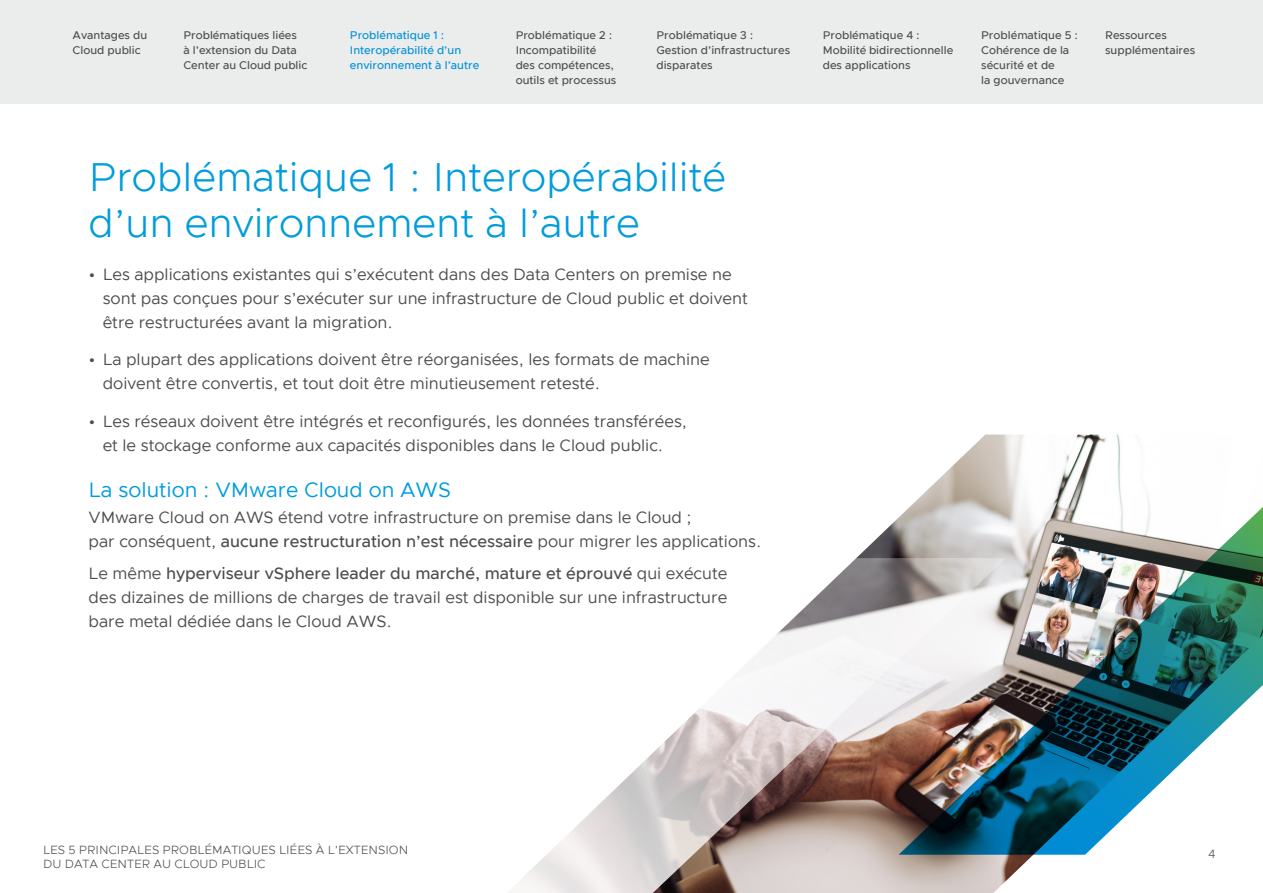
<style>
.page{position:relative;width:1263px;height:893px;background:#fff}
.page>*{position:absolute;margin:0;border:0;box-sizing:border-box;transform-origin:0 0}
.t1{font:300 40.5px/46.5px "Metropolis";color:#009cdc}
.t2{font:21px "Metropolis";color:#009cdc}
.t3{font:16.5px/24px "Metropolis";color:#4d4d4f}
.t4{font:300 12px/13.5px "Metropolis";color:#4d4d4f}
.t5{font:500 11.25px/15px "Metropolis";color:#4d4d4f}
.t6{font:500 11.25px/15px "Metropolis";color:#0091da}
.s1{font-weight:500}
</style>
<div class="page">
<img style="left:856px;top:435px;width:264px;height:446px">
<svg style="left:520px;top:558px;width:486px;height:335px"></svg>
<img style="left:899px;top:485px;width:364px;height:370px">
<div style="left:0;top:0;width:1263px;height:103px;background:#ebecec"></div>
<p class="t5" style="left:981px;top:28px;width:98px">Problématique 5 :<br>Cohérence de la sécurité et de<br>la gouvernance</p>
<p class="t5" style="left:183px;top:28px;width:125px">Problématiques liées<br>à l’extension du Data<br>Center au Cloud public</p>
<p class="t6" style="left:350px;top:28px;width:131px">Problématique 1 :<br>Interopérabilité d’un environnement à l’autre</p>
<p class="t5" style="left:1105px;top:28px;width:92px">Ressources supplémentaires</p>
<p class="t5" style="left:73px;top:28px;width:76px">Avantages du<br>Cloud public</p>
<p class="t5" style="left:516px;top:28px;width:102px">Problématique 2 :<br>Incompatibilité des compétences, outils et processus</p>
<p class="t5" style="left:656px;top:28px;width:135px">Problématique 3 :<br>Gestion d’infrastructures disparates</p>
<p class="t5" style="left:823px;top:28px;width:132px">Problématique 4 :<br>Mobilité bidirectionnelle des applications</p>
<h1 class="t1" style="left:89px;top:154px;width:639px">Problématique 1 : Interopérabilité d’un environnement à l’autre</h1>
<p class="t3" style="left:103px;top:262px;width:646px;text-indent:-14px">• Les applications existantes qui s’exécutent dans des Data Centers on premise ne sont pas conçues pour s’exécuter sur une infrastructure de Cloud public et doivent être restructurées avant la migration.</p>
<p class="t3" style="left:103px;top:347px;width:609px;text-indent:-14px">• La plupart des applications doivent être réorganisées, les formats de machine doivent être convertis, et tout doit être minutieusement retesté.</p>
<p class="t3" style="left:89px;top:409px;width:600px;text-align:center">• Les réseaux doivent être intégrés et reconfigurés, les données transférées, et le stockage conforme aux capacités disponibles dans le Cloud public.</p>
<p class="t2" style="left:89px;top:477px;width:364px">La solution : VMware Cloud on AWS</p>
<p class="t3" style="left:89px;top:506px;width:674px">VMware Cloud on AWS étend votre infrastructure on premise dans le Cloud ;<br>par conséquent, <span class="s1">aucune restructuration n’est nécessaire</span> pour migrer les applications.</p>
<p class="t3" style="left:89px;top:562px;width:640px;text-align:justify">Le même <span class="s1">hyperviseur vSphere leader du marché, mature et éprouvé</span> qui exécute des dizaines de millions de charges de travail est disponible sur une infrastructure bare metal dédiée dans le Cloud AWS.</p>
<p class="t4" style="left:43px;top:843px;width:366px">LES 5 PRINCIPALES PROBLÉMATIQUES LIÉES À L’EXTENSION<br>DU DATA CENTER AU CLOUD PUBLIC</p>
<p class="t4" style="left:1208px;top:847px;width:8px">4</p>
</div>
